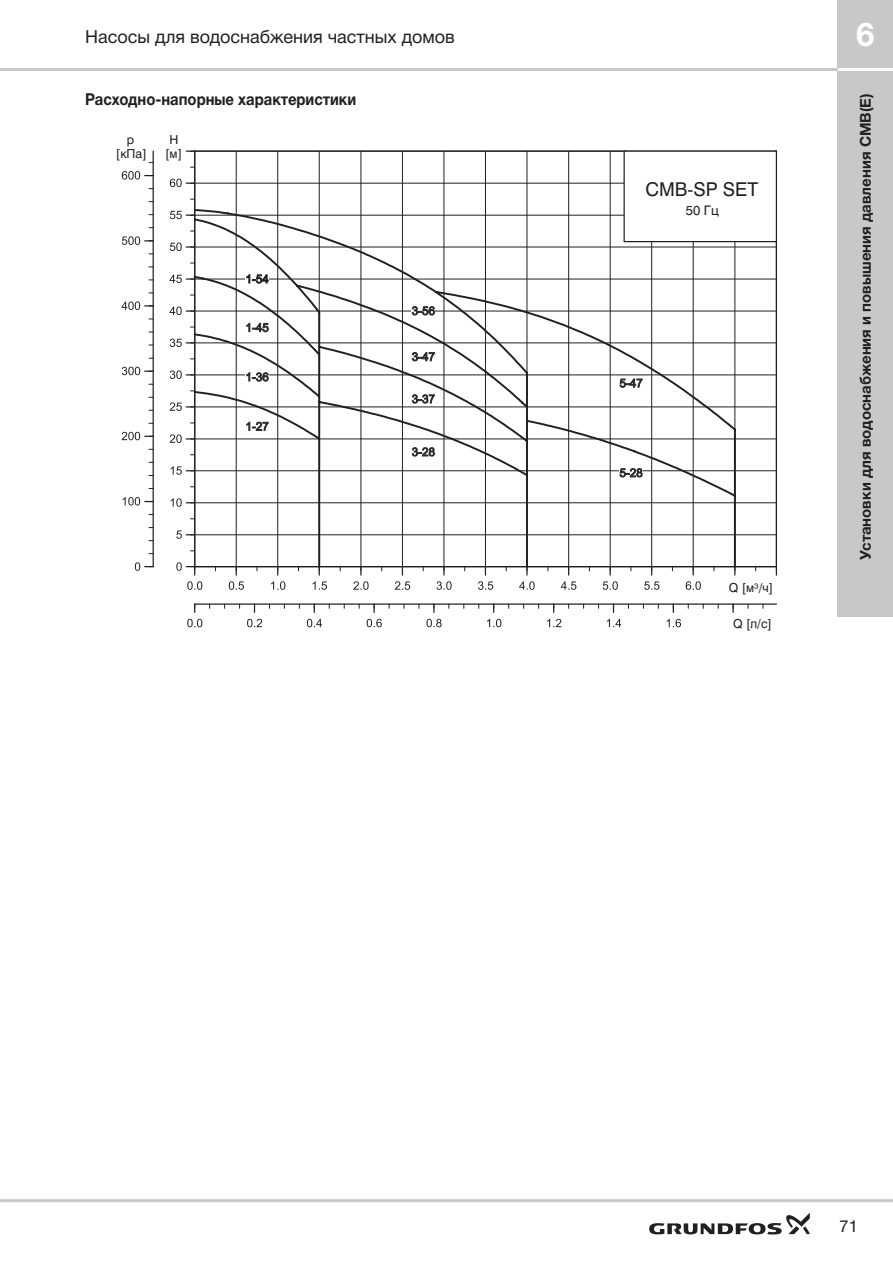
<style>
.page{position:relative;width:893px;height:1263px;background:#fff}
.page>*{position:absolute;margin:0;border:0;box-sizing:border-box;transform-origin:0 0}
.t1{font:700 33px "Helvetica Neue Cyr";color:#fff}
.t2{font:19.05px "Swiss 721 BT";color:#231f20}
.t3{font:18px "Helvetica Neue Cyr";color:#231f20}
.t4{font:700 16.5px "Helvetica Neue Cyr";color:#231f20;scale:.9 1}
.t5{font:16.5px "Helvetica Neue Cyr";color:#231f20}
.t6{font:700 15px "Helvetica Neue Cyr";color:#231f20}
.t7{font:13.2px "Swiss 721 BT";color:#231f20}
.t8{font:12.45px/14.1px "Swiss 721 BT";color:#231f20;text-align:center}
</style>
<div class="page">
<div style="left:838px;top:0;width:55px;height:617px;background:#c7c8ca"></div>
<hr style="left:0;top:1199px;width:893px;height:3px;background:#c7c8ca">
<hr style="left:0;top:68px;width:893px;height:3px;background:#c7c8ca">
<hr style="left:838px;top:68px;width:55px;height:3px;background:#fff">
<svg style="left:649px;top:1213px;width:161px;height:21px"></svg>
<hr style="left:236px;top:151px;width:1px;height:416px;background:#231f20">
<hr style="left:277px;top:151px;width:1px;height:416px;background:#231f20">
<hr style="left:319px;top:151px;width:1px;height:416px;background:#231f20">
<hr style="left:361px;top:151px;width:1px;height:416px;background:#231f20">
<svg style="left:360px;top:569px;width:2px;height:6px"></svg>
<hr style="left:402px;top:151px;width:1px;height:416px;background:#231f20">
<hr style="left:444px;top:151px;width:1px;height:416px;background:#231f20">
<svg style="left:443px;top:569px;width:2px;height:6px"></svg>
<hr style="left:485px;top:151px;width:1px;height:416px;background:#231f20">
<hr style="left:527px;top:151px;width:1px;height:416px;background:#231f20">
<svg style="left:526px;top:569px;width:2px;height:6px"></svg>
<hr style="left:568px;top:151px;width:1px;height:416px;background:#231f20">
<hr style="left:610px;top:151px;width:1px;height:416px;background:#231f20">
<svg style="left:734px;top:569px;width:2px;height:6px"></svg>
<hr style="left:195px;top:534px;width:581px;height:1px;background:#231f20">
<hr style="left:195px;top:502px;width:581px;height:1px;background:#231f20">
<hr style="left:195px;top:470px;width:581px;height:1px;background:#231f20">
<hr style="left:195px;top:439px;width:581px;height:1px;background:#231f20">
<hr style="left:195px;top:407px;width:581px;height:1px;background:#231f20">
<hr style="left:195px;top:375px;width:581px;height:1px;background:#231f20">
<hr style="left:195px;top:343px;width:581px;height:1px;background:#231f20">
<hr style="left:195px;top:311px;width:581px;height:1px;background:#231f20">
<hr style="left:195px;top:279px;width:581px;height:1px;background:#231f20">
<hr style="left:195px;top:247px;width:581px;height:1px;background:#231f20">
<hr style="left:195px;top:183px;width:581px;height:1px;background:#231f20">
<hr style="left:195px;top:603px;width:581px;height:2px;background:#231f20">
<svg style="left:373px;top:604px;width:2px;height:8px"></svg>
<svg style="left:433px;top:604px;width:2px;height:8px"></svg>
<svg style="left:732px;top:604px;width:2px;height:8px"></svg>
<hr style="left:153px;top:151px;width:1px;height:416px;background:#231f20">
<hr style="left:195px;top:566px;width:581px;height:1px;background:#231f20">
<hr style="left:195px;top:151px;width:581px;height:1px;background:#231f20">
<hr style="left:194px;top:151px;width:1px;height:416px;background:#231f20">
<hr style="left:776px;top:151px;width:1px;height:416px;background:#231f20">
<svg style="left:192px;top:208px;width:545px;height:361px"></svg>
<svg style="left:187px;top:581px;width:15px;height:9px"></svg>
<svg style="left:229px;top:581px;width:15px;height:9px"></svg>
<svg style="left:271px;top:581px;width:14px;height:9px"></svg>
<svg style="left:313px;top:581px;width:14px;height:9px"></svg>
<svg style="left:353px;top:581px;width:16px;height:9px"></svg>
<svg style="left:395px;top:581px;width:15px;height:9px"></svg>
<svg style="left:436px;top:581px;width:16px;height:9px"></svg>
<svg style="left:478px;top:581px;width:15px;height:9px"></svg>
<svg style="left:519px;top:581px;width:16px;height:9px"></svg>
<svg style="left:561px;top:581px;width:15px;height:9px"></svg>
<svg style="left:603px;top:581px;width:15px;height:9px"></svg>
<svg style="left:644px;top:581px;width:15px;height:9px"></svg>
<svg style="left:686px;top:581px;width:15px;height:9px"></svg>
<svg style="left:176px;top:562px;width:19px;height:13px"></svg>
<svg style="left:176px;top:530px;width:19px;height:9px"></svg>
<svg style="left:171px;top:498px;width:24px;height:9px"></svg>
<svg style="left:171px;top:466px;width:24px;height:9px"></svg>
<svg style="left:170px;top:434px;width:25px;height:9px"></svg>
<svg style="left:170px;top:402px;width:25px;height:9px"></svg>
<svg style="left:170px;top:370px;width:25px;height:9px"></svg>
<svg style="left:170px;top:339px;width:25px;height:8px"></svg>
<svg style="left:170px;top:307px;width:25px;height:8px"></svg>
<svg style="left:170px;top:275px;width:25px;height:8px"></svg>
<svg style="left:170px;top:243px;width:25px;height:8px"></svg>
<svg style="left:171px;top:210px;width:11px;height:10px"></svg>
<svg style="left:170px;top:211px;width:25px;height:8px"></svg>
<svg style="left:169px;top:178px;width:11px;height:10px"></svg>
<svg style="left:170px;top:179px;width:24px;height:8px"></svg>
<svg style="left:189px;top:618px;width:14px;height:10px"></svg>
<svg style="left:187px;top:619px;width:15px;height:8px"></svg>
<svg style="left:249px;top:618px;width:14px;height:10px"></svg>
<svg style="left:247px;top:619px;width:15px;height:8px"></svg>
<svg style="left:307px;top:619px;width:15px;height:8px"></svg>
<svg style="left:366px;top:618px;width:15px;height:10px"></svg>
<svg style="left:367px;top:619px;width:15px;height:8px"></svg>
<svg style="left:426px;top:619px;width:16px;height:8px"></svg>
<svg style="left:489px;top:618px;width:13px;height:10px"></svg>
<svg style="left:487px;top:619px;width:14px;height:8px"></svg>
<svg style="left:549px;top:618px;width:13px;height:10px"></svg>
<svg style="left:547px;top:619px;width:14px;height:8px"></svg>
<svg style="left:607px;top:619px;width:14px;height:8px"></svg>
<svg style="left:666px;top:618px;width:14px;height:10px"></svg>
<svg style="left:667px;top:619px;width:14px;height:8px"></svg>
<svg style="left:135px;top:562px;width:18px;height:9px"></svg>
<svg style="left:123px;top:497px;width:30px;height:8px"></svg>
<svg style="left:121px;top:431px;width:18px;height:10px"></svg>
<svg style="left:122px;top:432px;width:31px;height:8px"></svg>
<svg style="left:123px;top:366px;width:16px;height:10px"></svg>
<svg style="left:122px;top:367px;width:31px;height:8px"></svg>
<svg style="left:121px;top:301px;width:32px;height:9px"></svg>
<svg style="left:122px;top:236px;width:31px;height:9px"></svg>
<svg style="left:122px;top:171px;width:31px;height:9px"></svg>
<div style="left:624px;top:151px;width:152px;height:91px;background:#fff"></div>
<div style="left:623px;top:151px;width:154px;height:91px;border:1px solid #231f20"></div>
<div style="left:246px;top:272px;width:23px;height:14px;background:#fff"></div>
<svg style="left:246px;top:274px;width:23px;height:10px"></svg>
<div style="left:619px;top:377px;width:24px;height:13px;background:#fff"></div>
<svg style="left:619px;top:378px;width:24px;height:10px"></svg>
<svg style="left:246px;top:321px;width:23px;height:13px"></svg>
<svg style="left:246px;top:323px;width:23px;height:9px"></svg>
<div style="left:246px;top:370px;width:23px;height:13px;background:#fff"></div>
<svg style="left:246px;top:363px;width:23px;height:19px"></svg>
<div style="left:246px;top:420px;width:23px;height:13px;background:#fff"></div>
<svg style="left:246px;top:421px;width:23px;height:10px"></svg>
<div style="left:412px;top:304px;width:23px;height:13px;background:#fff"></div>
<svg style="left:411px;top:297px;width:24px;height:19px"></svg>
<div style="left:412px;top:350px;width:23px;height:13px;background:#fff"></div>
<svg style="left:411px;top:343px;width:24px;height:19px"></svg>
<div style="left:412px;top:392px;width:23px;height:13px;background:#fff"></div>
<svg style="left:411px;top:385px;width:24px;height:19px"></svg>
<div style="left:412px;top:445px;width:23px;height:13px;background:#fff"></div>
<svg style="left:411px;top:438px;width:24px;height:19px"></svg>
<div style="left:619px;top:466px;width:24px;height:13px;background:#fff"></div>
<svg style="left:619px;top:468px;width:24px;height:10px"></svg>
<p class="t3" style="left:85px;top:26px;width:371px">Насосы для водоснабжения частных домов</p>
<p class="t4" style="left:85px;top:90px;width:303px">Расходно-напорные характеристики</p>
<p class="t8" style="left:116px;top:132px;width:32px">p [кПа]</p>
<p class="t8" style="left:165px;top:132px;width:18px">H [м]</p>
<p class="t2" style="left:645px;top:176px;width:114px">CMB-SP SET</p>
<p class="t7" style="left:686px;top:201px;width:34px">50 Гц</p>
<p class="t8" style="left:729px;top:580px;width:46px">Q [м³/ч]</p>
<p class="t8" style="left:733px;top:616px;width:40px">Q [л/с]</p>
<h1 class="t1" style="left:856px;top:16px;width:20px">6</h1>
<p class="t6" style="left:857px;top:560px;width:468px;rotate:-90deg">Установки для водоснабжения и повышения давления CMB(E)</p>
<p class="t5" style="left:840px;top:1217px;width:20px">71</p>
</div>
